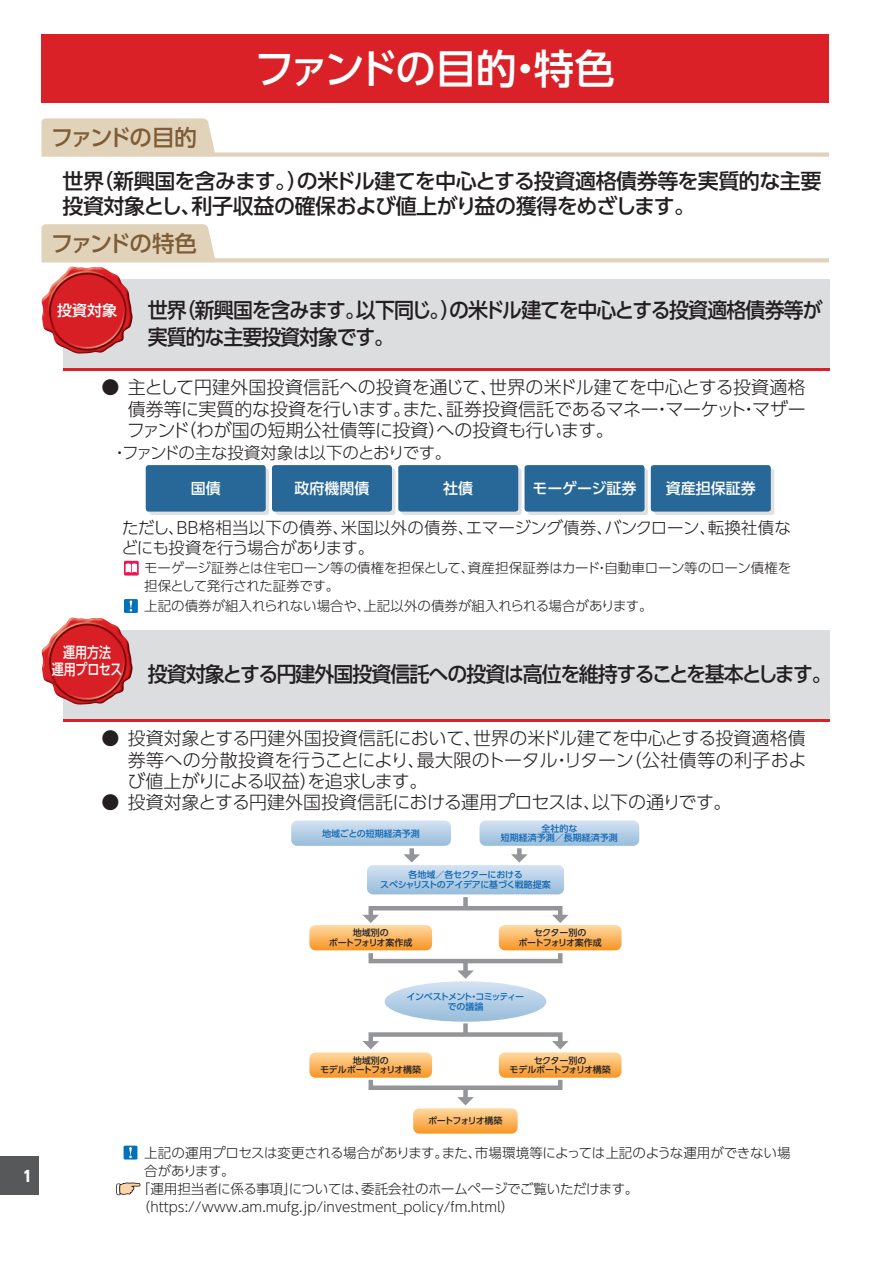
<style>
.page{position:relative;width:893px;height:1263px;background:#fff}
.page>*{position:absolute;margin:0;border:0;box-sizing:border-box;transform-origin:0 0}
.t1{font:500 40.5px "UD Shin Go Pro";letter-spacing:-.06em;color:#fff}
.t2{font:500 22.5px "UD Shin Go Pro";letter-spacing:-.095em;color:#7e5d36}
.t3{font:500 21px/27px "UD Shin Go Pro";letter-spacing:-.05em;color:#231f20;scale:.95 1}
.t4{font:500 21px/25.5px "UD Shin Go Pro";letter-spacing:-.02em;color:#231f20}
.t5{font:300 18px/21.8px "UD Shin Go Pro";letter-spacing:-.015em;color:#231f20;text-align:justify}
.t6{font:300 16.5px/20.2px "UD Shin Go Pro";letter-spacing:-.015em;color:#231f20}
.t7{font:500 15px "UD Shin Go Pro";color:#fff}
.t8{font:500 15px/16.5px "UD Shin Go Pro";color:#fff;text-align:center;scale:.8 1}
.t9{font:800 15px "UD Shin Go Pro";color:#fff;scale:.9 1}
.t10{font:300 13.5px/18px "UD Shin Go Pro";color:#231f20}
.t11{font:300 13.5px "UD Shin Go Pro";letter-spacing:-.025em;color:#231f20}
.t12{font:500 9px/9.8px "UD Shin Go Pro";letter-spacing:-.015em;color:#1167b3;text-align:center}
.t13{font:500 9px/9.8px "UD Shin Go Pro";letter-spacing:-.025em;color:#231f20;text-align:center}
.t14{font:500 9px/9.8px "UD Shin Go Pro";letter-spacing:-.08em;color:#1167b3;text-align:center}
.t15{font:500 9px/9.8px "UD Shin Go Pro";letter-spacing:-.045em;color:#231f20;text-align:center}
.t16{font:500 9px "UD Shin Go Pro";letter-spacing:-.11em;color:#231f20}
</style>
<div class="page">
<div style="left:0;top:1157px;width:38px;height:38px;background:#57585a"></div>
<div style="left:41px;top:35px;width:788px;height:68px;background:#da2128"></div>
<svg style="left:41px;top:118px;width:788px;height:39px"></svg>
<svg style="left:41px;top:224px;width:788px;height:38px"></svg>
<div style="left:63px;top:279px;width:766px;height:92px;background:#dcdddf"></div>
<hr style="left:63px;top:368px;width:766px;height:3px;background:#da2128">
<img style="left:41px;top:267px;width:92px;height:87px">
<div style="left:149px;top:468px;width:120px;height:47px;background:#e0e1e3;border-radius:3px"></div>
<div style="left:146px;top:465px;width:120px;height:47px;background:#286898;border-radius:3px"></div>
<div style="left:275px;top:468px;width:120px;height:47px;background:#e0e1e3;border-radius:3px"></div>
<div style="left:272px;top:465px;width:120px;height:47px;background:#286898;border-radius:3px"></div>
<div style="left:402px;top:468px;width:120px;height:47px;background:#e0e1e3;border-radius:3px"></div>
<div style="left:398px;top:465px;width:120px;height:47px;background:#286898;border-radius:3px"></div>
<div style="left:528px;top:468px;width:120px;height:47px;background:#e0e1e3;border-radius:3px"></div>
<div style="left:524px;top:465px;width:120px;height:47px;background:#286898;border-radius:3px"></div>
<div style="left:654px;top:468px;width:120px;height:47px;background:#e0e1e3;border-radius:3px"></div>
<div style="left:651px;top:465px;width:120px;height:47px;background:#286898;border-radius:3px"></div>
<svg style="left:124px;top:561px;width:15px;height:14px"></svg>
<svg style="left:126px;top:563px;width:11px;height:10px"></svg>
<div style="left:124px;top:599px;width:14px;height:14px;background:#0072bc"></div>
<svg style="left:130px;top:600px;width:2px;height:12px"></svg>
<div style="left:63px;top:630px;width:766px;height:91px;background:#dcdddf"></div>
<hr style="left:63px;top:718px;width:766px;height:3px;background:#da2128">
<img style="left:41px;top:618px;width:92px;height:87px">
<svg style="left:291px;top:820px;width:348px;height:74px"></svg>
<div style="left:369px;top:906px;width:193px;height:12px;border:4px solid #939598"></div>
<svg style="left:309px;top:915px;width:123px;height:35px"></svg>
<svg style="left:499px;top:915px;width:122px;height:35px"></svg>
<div style="left:369px;top:951px;width:193px;height:12px;border:4px solid #939598"></div>
<div style="left:463px;top:897px;width:5px;height:11px;background:#939598"></div>
<div style="left:369px;top:1032px;width:193px;height:12px;border:4px solid #939598"></div>
<svg style="left:309px;top:1041px;width:123px;height:37px"></svg>
<svg style="left:499px;top:1041px;width:122px;height:37px"></svg>
<div style="left:463px;top:1023px;width:5px;height:11px;background:#939598"></div>
<div style="left:463px;top:962px;width:5px;height:9px;background:#939598"></div>
<svg style="left:385px;top:970px;width:161px;height:52px"></svg>
<div style="left:369px;top:1077px;width:193px;height:13px;border:4px solid #939598"></div>
<div style="left:463px;top:1089px;width:5px;height:9px;background:#939598"></div>
<svg style="left:413px;top:1097px;width:105px;height:36px"></svg>
<div style="left:124px;top:1145px;width:13px;height:14px;background:#0072bc"></div>
<svg style="left:129px;top:1147px;width:3px;height:11px"></svg>
<svg style="left:116px;top:1182px;width:25px;height:14px"></svg>
<p class="t9" style="left:23px;top:1163px;width:11px">1</p>
<h1 class="t1" style="left:254px;top:36px;width:362px">ファンドの目的・特色</h1>
<p class="t2" style="left:51px;top:119px;width:147px">ファンドの目的</p>
<p class="t4" style="left:62px;top:167px;width:760px">世界（新興国を含みます。）の米ドル建てを中心とする投資適格債券等を実質的な主要投資対象とし、利子収益の確保および値上がり益の獲得をめざします。</p>
<p class="t2" style="left:51px;top:225px;width:148px">ファンドの特色</p>
<p class="t7" style="left:57px;top:298px;width:61px">投資対象</p>
<p class="t3" style="left:148px;top:296px;width:712px">世界（新興国を含みます。以下同じ。）の米ドル建てを中心とする投資適格債券等が実質的な主要投資対象です。</p>
<p class="t5" style="left:127px;top:376px;width:680px;text-indent:-25px">● 主として円建外国投資信託への投資を通じて、世界の米ドル建てを中心とする投資適格債券等に実質的な投資を行います。また、証券投資信託であるマネー・マーケット・マザーファンド（わが国の短期公社債等に投資）への投資も行います。</p>
<p class="t6" style="left:111px;top:442px;width:341px">・ファンドの主な投資対象は以下のとおりです。</p>
<p class="t7" style="left:191px;top:476px;width:32px">国債</p>
<p class="t7" style="left:294px;top:476px;width:76px">政府機関債</p>
<p class="t7" style="left:443px;top:476px;width:31px">社債</p>
<p class="t7" style="left:532px;top:476px;width:106px">モーゲージ証券</p>
<p class="t7" style="left:666px;top:476px;width:91px">資産担保証券</p>
<p class="t6" style="left:122px;top:517px;width:671px">ただし、ＢＢ格相当以下の債券、米国以外の債券、エマージング債券、バンクローン、転換社債などにも投資を行う場合があります。</p>
<p class="t10" style="left:144px;top:558px;width:649px">モーゲージ証券とは住宅ローン等の債権を担保として、資産担保証券はカード・自動車ローン等のローン債権を担保として発行された証券です。</p>
<p class="t10" style="left:144px;top:596px;width:510px">上記の債券が組入れられない場合や、上記以外の債券が組入れられる場合があります。</p>
<p class="t8" style="left:52px;top:644px;width:90px">運用方法<br>運用プロセス</p>
<p class="t3" style="left:148px;top:660px;width:721px">投資対象とする円建外国投資信託への投資は高位を維持することを基本とします。</p>
<p class="t5" style="left:127px;top:726px;width:680px;text-indent:-26px">● 投資対象とする円建外国投資信託において、世界の米ドル建てを中心とする投資適格債券等への分散投資を行うことにより、最大限のトータル・リターン（公社債等の利子および値上がりによる収益）を追求します。</p>
<p class="t5" style="left:101px;top:791px;width:632px">● 投資対象とする円建外国投資信託における運用プロセスは、以下の通りです。</p>
<p class="t12" style="left:322px;top:828px;width:99px">地域ごとの短期経済予測</p>
<p class="t12" style="left:501px;top:823px;width:118px">全社的な<br>短期経済予測／長期経済予測</p>
<p class="t12" style="left:380px;top:870px;width:172px">各地域／各セクターにおける<br>スペシャリストのアイデアに基づく戦略提案</p>
<p class="t13" style="left:329px;top:928px;width:85px">地域別の<br>ポートフォリオ案作成</p>
<p class="t15" style="left:518px;top:928px;width:85px">セクター別の<br>ポートフォリオ案作成</p>
<p class="t14" style="left:407px;top:991px;width:119px">インベストメント・コミッティーでの議論</p>
<p class="t13" style="left:320px;top:1055px;width:103px">地域別の<br>モデルポートフォリオ構築</p>
<p class="t13" style="left:510px;top:1055px;width:103px">セクター別の<br>モデルポートフォリオ構築</p>
<p class="t16" style="left:428px;top:1113px;width:76px">ポートフォリオ構築</p>
<p class="t10" style="left:144px;top:1143px;width:648px">上記の運用プロセスは変更される場合があります。また、市場環境等によっては上記のような運用ができない場</p>
<p class="t10" style="left:144px;top:1161px;width:92px">合があります。</p>
<p class="t11" style="left:137px;top:1177px;width:503px">「運用担当者に係る事項」については、委託会社のホームページでご覧いただけます。</p>
<p class="t10" style="left:137px;top:1197px;width:379px">（https://www.am.mufg.jp/investment_policy/fm.html）</p>
</div>
